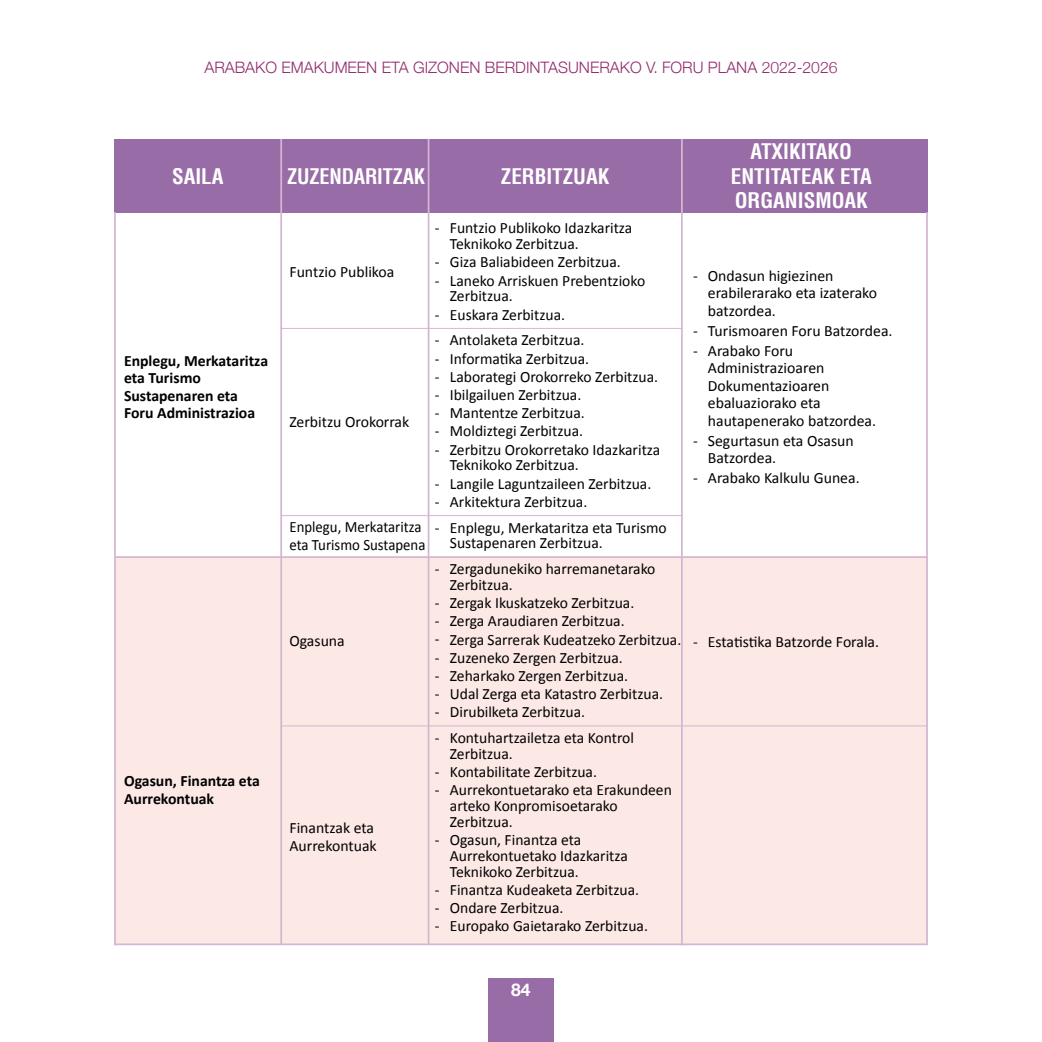
<style>
.page{position:relative;width:1042px;height:1042px;background:#fff}
.page>*{position:absolute;margin:0;border:0;box-sizing:border-box;transform-origin:0 0}
.t1{font:700 condensed 21px/24.5px "Helvetica LT";color:#fff;text-align:center}
.t2{font:700 17.5px "Helvetica Neue";color:#fff}
.t3{font:15.75px/15.8px "Calibri";color:#000}
.t4{font:700 15.75px/17.5px "Calibri";color:#000}
.t5{font:300 15.75px "Helvetica Neue";color:#922c6c}
.t6{font:15.75px/17.5px "Calibri";color:#000;scale:.94 1}
</style>
<div class="page">
<div style="left:488px;top:978px;width:66px;height:64px;background:#986ca6"></div>
<div style="left:115px;top:557px;width:813px;height:386px;background:#fce8e5"></div>
<hr style="left:115px;top:943px;width:813px;height:2px;background:#d5b6d2">
<hr style="left:116px;top:556px;width:812px;height:2px;background:#d5b6d2">
<hr style="left:281px;top:328px;width:402px;height:1px;background:#d5b6d2">
<hr style="left:281px;top:515px;width:402px;height:1px;background:#d5b6d2">
<hr style="left:281px;top:725px;width:646px;height:1px;background:#d5b6d2">
<div style="left:114px;top:139px;width:814px;height:73px;background:#986ca6"></div>
<hr style="left:114px;top:212px;width:2px;height:733px;background:#d5b6d2">
<hr style="left:280px;top:139px;width:2px;height:805px;background:#d5b6d2">
<hr style="left:428px;top:139px;width:1px;height:805px;background:#d5b6d2">
<hr style="left:681px;top:139px;width:2px;height:806px;background:#d5b6d2">
<hr style="left:926px;top:212px;width:2px;height:731px;background:#d5b6d2">
<p class="t5" style="left:204px;top:55px;width:634px">ARABAKO EMAKUMEEN ETA GIZONEN BERDINTASUNERAKO V. FORU PLANA 2022-2026</p>
<h1 class="t1" style="left:172px;top:164px;width:53px">SAILA</h1>
<h1 class="t1" style="left:287px;top:164px;width:139px">ZUZENDARITZAK</h1>
<h1 class="t1" style="left:501px;top:164px;width:110px">ZERBITZUAK</h1>
<p class="t4" style="left:124px;top:351px;width:146px">Enplegu, Merkataritza eta Turismo<br>Sustapenaren eta<br>Foru Administrazioa</p>
<p class="t4" style="left:124px;top:771px;width:137px">Ogasun, Finantza eta<br>Aurrekontuak</p>
<p class="t3" style="left:289px;top:263px;width:107px">Funtzio Publikoa</p>
<p class="t3" style="left:289px;top:413px;width:121px">Zerbitzu Orokorrak</p>
<p class="t6" style="left:289px;top:517px;width:146px">Enplegu, Merkataritza eta Turismo Sustapena</p>
<p class="t3" style="left:289px;top:632px;width:57px">Ogasuna</p>
<p class="t3" style="left:289px;top:818px;width:89px;line-height:17.5px">Finantzak eta<br>Aurrekontuak</p>
<p class="t3" style="left:450px;top:220px;width:184px;text-indent:-15px">- Funtzio Publikoko Idazkaritza<br>Teknikoko Zerbitzua.</p>
<p class="t3" style="left:435px;top:254px;width:187px">- Giza Baliabideen Zerbitzua.</p>
<p class="t3" style="left:450px;top:272px;width:197px;text-indent:-15px">- Laneko Arriskuen Prebentzioko<br>Zerbitzua.</p>
<p class="t3" style="left:435px;top:306px;width:132px">- Euskara Zerbitzua.</p>
<p class="t3" style="left:435px;top:331px;width:151px">- Antolaketa Zerbitzua.</p>
<p class="t3" style="left:435px;top:350px;width:156px">- Informatika Zerbitzua.</p>
<p class="t3" style="left:435px;top:368px;width:225px">- Laborategi Orokorreko Zerbitzua.</p>
<p class="t3" style="left:435px;top:386px;width:148px">- Ibilgailuen Zerbitzua.</p>
<p class="t3" style="left:435px;top:404px;width:151px">- Mantentze Zerbitzua.</p>
<p class="t3" style="left:435px;top:422px;width:150px">- Moldiztegi Zerbitzua.</p>
<p class="t3" style="left:450px;top:441px;width:212px;text-indent:-15px">- Zerbitzu Orokorretako Idazkaritza<br>Teknikoko Zerbitzua.</p>
<p class="t3" style="left:435px;top:475px;width:218px">- Langile Laguntzaileen Zerbitzua.</p>
<p class="t3" style="left:435px;top:493px;width:154px">- Arkitektura Zerbitzua.</p>
<p class="t3" style="left:450px;top:519px;width:218px;text-indent:-15px">- Enplegu, Merkataritza eta Turismo<br>Sustapenaren Zerbitzua.</p>
<p class="t3" style="left:450px;top:560px;width:207px;text-indent:-15px">- Zergadunekiko harremanetarako<br>Zerbitzua.</p>
<p class="t3" style="left:435px;top:594px;width:201px">- Zergak Ikuskatzeko Zerbitzua.</p>
<p class="t3" style="left:435px;top:612px;width:191px">- Zerga Araudiaren Zerbitzua.</p>
<p class="t3" style="left:435px;top:631px;width:248px">- Zerga Sarrerak Kudeatzeko Zerbitzua.</p>
<p class="t3" style="left:435px;top:649px;width:189px">- Zuzeneko Zergen Zerbitzua.</p>
<p class="t3" style="left:435px;top:667px;width:195px">- Zeharkako Zergen Zerbitzua.</p>
<p class="t3" style="left:435px;top:685px;width:230px">- Udal Zerga eta Katastro Zerbitzua.</p>
<p class="t3" style="left:435px;top:703px;width:152px">- Dirubilketa Zerbitzua.</p>
<p class="t3" style="left:450px;top:729px;width:186px;text-indent:-15px">- Kontuhartzailetza eta Kontrol<br>Zerbitzua.</p>
<p class="t3" style="left:435px;top:763px;width:163px">- Kontabilitate Zerbitzua.</p>
<p class="t3" style="left:450px;top:781px;width:224px;text-indent:-15px">- Aurrekontuetarako eta Erakundeen arteko Konpromisoetarako<br>Zerbitzua.</p>
<p class="t3" style="left:450px;top:831px;width:179px;text-indent:-15px">- Ogasun, Finantza eta<br>Aurrekontuetako Idazkaritza<br>Teknikoko Zerbitzua.</p>
<p class="t3" style="left:435px;top:881px;width:206px">- Finantza Kudeaketa Zerbitzua.</p>
<p class="t3" style="left:435px;top:899px;width:130px">- Ondare Zerbitzua.</p>
<p class="t3" style="left:435px;top:917px;width:214px">- Europako Gaietarako Zerbitzua.</p>
<h1 class="t1" style="left:731px;top:139px;width:142px">ATXIKITAKO<br>ENTITATEAK ETA<br>ORGANISMOAK</h1>
<p class="t3" style="left:708px;top:266px;width:171px;line-height:17.5px;text-indent:-15px">- Ondasun higiezinen erabilerarako eta izaterako batzordea.</p>
<p class="t3" style="left:693px;top:322px;width:201px">- Turismoaren Foru Batzordea.</p>
<p class="t3" style="left:708px;top:341px;width:170px;line-height:17.5px;text-indent:-15px">- Arabako Foru<br>Administrazioaren<br>Dokumentazioaren ebaluaziorako eta hautapenerako batzordea.</p>
<p class="t3" style="left:708px;top:431px;width:147px;line-height:17.5px;text-indent:-15px">- Segurtasun eta Osasun<br>Batzordea.</p>
<p class="t3" style="left:693px;top:469px;width:168px">- Arabako Kalkulu Gunea.</p>
<p class="t3" style="left:693px;top:633px;width:188px">- Estatistika Batzorde Forala.</p>
<p class="t2" style="left:511px;top:976px;width:21px">84</p>
</div>
